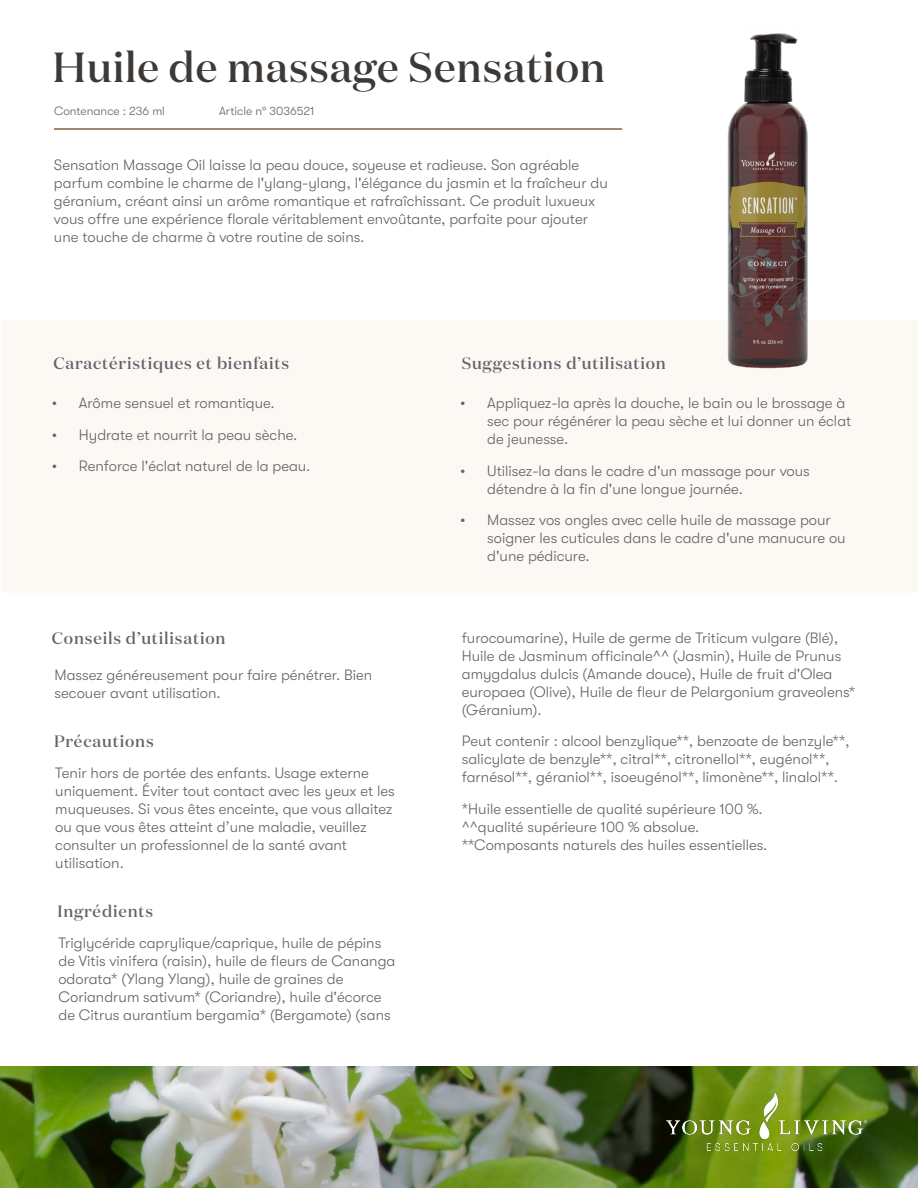
<style>
.page{position:relative;width:918px;height:1188px;background:#fff}
.page>*{position:absolute;margin:0;border:0;box-sizing:border-box;transform-origin:0 0}
.t1{font:500 42px "Domaine Display";letter-spacing:.02em;color:#3d3936}
.t2{font:500 16.5px "Domaine Display";letter-spacing:.05em;color:#61646a}
.t3{font:300 15px/18px "GT Walsheim Pro";color:#61646a}
.t4{font:300 12px "GT Walsheim Pro";color:#61646a}
</style>
<div class="page">
<div style="left:2px;top:320px;width:916px;height:272px;background:#fcf8f4"></div>
<img style="left:0;top:1066px;width:918px;height:122px">
<img style="left:666px;top:1093px;width:201px;height:58px">
<hr style="left:54px;top:128px;width:568px;height:2px;background:#80623b">
<img style="left:725px;top:102px;width:85px;height:268px">
<img style="left:744px;top:33px;width:54px;height:69px">
<h1 class="t1" style="left:52px;top:40px;width:554px">Huile de massage Sensation</h1>
<p class="t4" style="left:54px;top:104px;width:113px">Contenance : 236 ml</p>
<p class="t4" style="left:219px;top:104px;width:97px">Article n° 3036521</p>
<p class="t3" style="left:54px;top:156px;width:555px">Sensation Massage Oil laisse la peau douce, soyeuse et radieuse. Son agréable parfum combine le charme de l'ylang-ylang, l'élégance du jasmin et la fraîcheur du géranium, créant ainsi un arôme romantique et rafraîchissant. Ce produit luxueux vous offre une expérience florale véritablement envoûtante, parfaite pour ajouter une touche de charme à votre routine de soins.</p>
<p class="t2" style="left:53px;top:353px;width:237px">Caractéristiques et bienfaits</p>
<p class="t3" style="left:52px;top:394px;width:225px">• Arôme sensuel et romantique.</p>
<p class="t3" style="left:52px;top:426px;width:247px">• Hydrate et nourrit la peau sèche.</p>
<p class="t3" style="left:52px;top:457px;width:260px">• Renforce l'éclat naturel de la peau.</p>
<p class="t2" style="left:52px;top:628px;width:175px">Conseils d’utilisation</p>
<p class="t3" style="left:55px;top:666px;width:319px">Massez généreusement pour faire pénétrer. Bien secouer avant utilisation.</p>
<p class="t2" style="left:54px;top:731px;width:101px">Précautions</p>
<p class="t3" style="left:55px;top:764px;width:341px">Tenir hors de portée des enfants. Usage externe uniquement. Éviter tout contact avec les yeux et les muqueuses. Si vous êtes enceinte, que vous allaitez ou que vous êtes atteint d’une maladie, veuillez consulter un professionnel de la santé avant utilisation.</p>
<p class="t2" style="left:57px;top:901px;width:97px">Ingrédients</p>
<p class="t3" style="left:58px;top:934px;width:338px">Triglycéride caprylique/caprique, huile de pépins de Vitis vinifera (raisin), huile de fleurs de Cananga odorata* (Ylang Ylang), huile de graines de Coriandrum sativum* (Coriandre), huile d'écorce de Citrus aurantium bergamia* (Bergamote) (sans</p>
<p class="t2" style="left:462px;top:352px;width:206px">Suggestions d’utilisation</p>
<p class="t3" style="left:487px;top:394px;width:366px;text-indent:-27px">• Appliquez-la après la douche, le bain ou le brossage à sec pour régénérer la peau sèche et lui donner un éclat de jeunesse.</p>
<p class="t3" style="left:487px;top:462px;width:324px;text-indent:-27px">• Utilisez-la dans le cadre d'un massage pour vous détendre à la fin d'une longue journée.</p>
<p class="t3" style="left:487px;top:511px;width:360px;text-indent:-27px">• Massez vos ongles avec celle huile de massage pour soigner les cuticules dans le cadre d'une manucure ou d'une pédicure.</p>
<p class="t3" style="left:462px;top:629px;width:395px">furocoumarine), Huile de germe de Triticum vulgare (Blé), Huile de Jasminum officinale^^ (Jasmin), Huile de Prunus amygdalus dulcis (Amande douce), Huile de fruit d'Olea europaea (Olive), Huile de fleur de Pelargonium graveolens* (Géranium).</p>
<p class="t3" style="left:462px;top:732px;width:389px">Peut contenir : alcool benzylique**, benzoate de benzyle**, salicylate de benzyle**, citral**, citronellol**, eugénol**, farnésol**, géraniol**, isoeugénol**, limonène**, linalol**.</p>
<p class="t3" style="left:462px;top:800px;width:307px">*Huile essentielle de qualité supérieure 100 %. ^^qualité supérieure 100 % absolue. **Composants naturels des huiles essentielles.</p>
</div>
